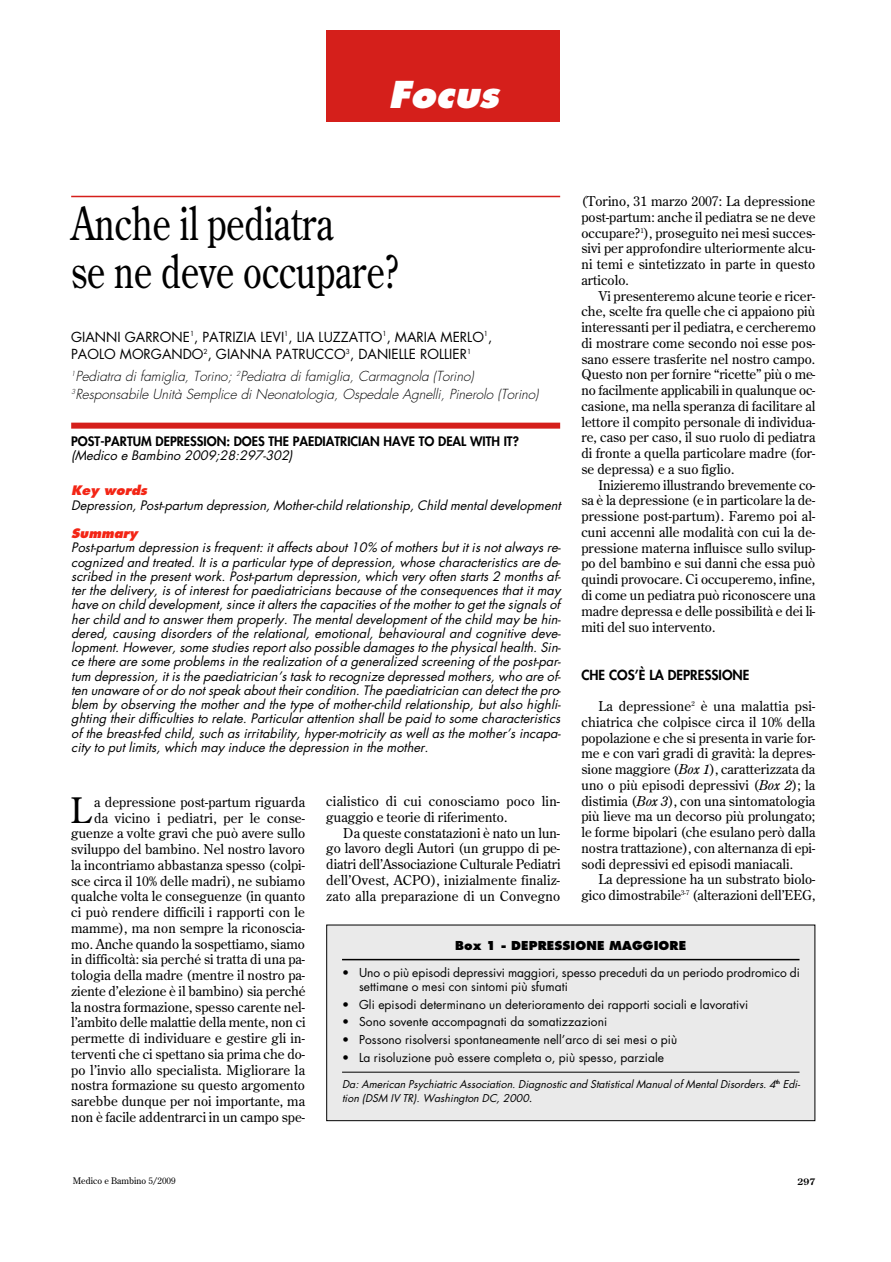
<style>
.page{position:relative;width:891px;height:1262px;background:#fff}
.page>*{position:absolute;margin:0;border:0;box-sizing:border-box;transform-origin:0 0}
.t1{font:45px/48px "Century Old Style";color:#000;scale:.8 1}
.t2{font:italic 800 36px "Futura";color:#fff}
.t3{font:34.95px "Century Old Style";color:#000}
.t4{font:13.5px/15.8px "Century Old Style";letter-spacing:.005em;color:#000;text-align:justify}
.t5{font:italic 300 13.5px/17.9px "Futura";color:#000}
.t6{font:13.5px/17.7px "Futura";color:#000}
.t7{font:800 13.5px "Futura";color:#000}
.t8{font:italic 12.75px/14.2px "Futura";letter-spacing:.005em;color:#000;text-align:justify}
.t9{font:800 12.75px "Futura";color:#000}
.t10{font:italic 800 12.75px "Futura";color:#f32515}
.t11{font:12px/13.5px "Futura";letter-spacing:.005em;color:#000}
.t12{font:800 12px "Futura";letter-spacing:.01em;color:#000}
.t13{font:italic 10.5px/13.5px "Futura";letter-spacing:.005em;color:#000}
.t14{font:9px "Century Old Style";color:#000}
.t15{font:700 9px "Century Old Style";color:#000}
.s1{font-style:italic}
.s2{font-style:normal;font-size:12px}
</style>
<div class="page">
<div style="left:326px;top:30px;width:234px;height:92px;background:#d51f1b"></div>
<hr style="left:71px;top:196px;width:489px;height:1px;background:#d51f1b">
<div style="left:71px;top:422px;width:489px;height:6px;background:#d51f1b"></div>
<div style="left:327px;top:925px;width:488px;height:195px;background:#eaeaea"></div>
<hr style="left:342px;top:958px;width:458px;height:2px;background:#000">
<svg style="left:342px;top:1071px;width:458px;height:2px"></svg>
<div style="left:326px;top:924px;width:489px;height:197px;border:1px solid #000"></div>
<h2 class="t2" style="left:388px;top:79px;width:112px">Focus</h2>
<p class="t4" style="left:581px;top:194px;width:236px">(Torino, 31 marzo 2007: La depressione post-partum: anche il pediatra se ne deve occupare?<sup>1</sup>), proseguito nei mesi succes&shy;sivi per approfondire ulteriormente alcu&shy;ni temi e sintetizzato in parte in questo articolo.</p>
<p class="t4" style="left:581px;top:289px;width:236px;text-indent:17px">Vi presenteremo alcune teorie e ricer&shy;che, scelte fra quelle che ci appaiono più interessanti per il pediatra, e cercheremo di mostrare come secondo noi esse pos&shy;sano essere trasferite nel nostro campo.<br>Questo non per fornire “ricette” più o me&shy;no facilmente applicabili in qualunque oc&shy;casione, ma nella speranza di facilitare al lettore il compito personale di individua&shy;re, caso per caso, il suo ruolo di pediatra di fronte a quella particolare madre (for&shy;se depressa) e a suo figlio.</p>
<p class="t4" style="left:581px;top:478px;width:236px;text-indent:17px">Inizieremo illustrando brevemente co&shy;sa è la depressione (e in particolare la de&shy;pressione post-partum). Faremo poi al&shy;cuni accenni alle modalità con cui la de&shy;pressione materna influisce sullo svilup&shy;po del bambino e sui danni che essa può quindi provocare. Ci occuperemo, infine, di come un pediatra può riconoscere una madre depressa e delle possibilità e dei li&shy;miti del suo intervento.</p>
<p class="t7" style="left:581px;top:668px;width:169px">CHE COS’È LA DEPRESSIONE</p>
<p class="t4" style="left:581px;top:699px;width:235px;text-indent:17px">La depressione<sup>2</sup> è una malattia psi&shy;chiatrica che colpisce circa il 10% della popolazione e che si presenta in varie for&shy;me e con vari gradi di gravità: la depres&shy;sione maggiore (<span class="s1">Box 1</span>), caratterizzata da uno o più episodi depressivi (<span class="s1">Box 2</span>); la distimia (<span class="s1">Box 3</span>), con una sintomatologia più lieve ma un decorso più prolungato; le forme bipolari (che esulano però dalla nostra trattazione), con alternanza di epi&shy;sodi depressivi ed episodi maniacali.</p>
<p class="t4" style="left:581px;top:872px;width:236px;text-align:right">La depressione ha un substrato biolo&shy;gico dimostrabile<sup>3-7</sup> (alterazioni dell’EEG,</p>
<h1 class="t1" style="left:71px;top:203px;width:411px">Anche il pediatra<br>se ne deve occupare?</h1>
<p class="t6" style="left:71px;top:329px;width:423px">GIANNI GARRONE<sup>1</sup>, PATRIZIA LEVI<sup>1</sup>, LIA LUZZATTO<sup>1</sup>, MARIA MERLO<sup>1</sup>,<br>PAOLO MORGANDO<sup>2</sup>, GIANNA PATRUCCO<sup>3</sup>, DANIELLE ROLLIER<sup>1</sup></p>
<p class="t5" style="left:71px;top:368px;width:469px"><sup>1</sup>Pediatra di famiglia, Torino; <sup>2</sup>Pediatra di famiglia, Carmagnola (Torino)<br><sup>3</sup>Responsabile Unità Semplice di Neonatologia, Ospedale Agnelli, Pinerolo (Torino)</p>
<p class="t9" style="left:71px;top:435px;width:449px">POST-PARTUM DEPRESSION: DOES THE PAEDIATRICIAN HAVE TO DEAL WITH IT?</p>
<p class="t8" style="left:71px;top:449px;width:223px">(Medico e Bambino 2009;28:297-302)</p>
<p class="t10" style="left:71px;top:485px;width:77px">Key words</p>
<p class="t8" style="left:71px;top:499px;width:491px">Depression, Post-partum depression, Mother-child relationship, Child mental development</p>
<p class="t10" style="left:71px;top:527px;width:68px">Summary</p>
<p class="t8" style="left:71px;top:541px;width:491px">Post-partum depression is frequent: it affects about 10% of mothers but it is not always re&shy;cognized and treated. It is a particular type of depression, whose characteristics are de&shy;scribed in the present work. Post-partum depression, which very often starts 2 months af&shy;ter the delivery, is of interest for paediatricians because of the consequences that it may have on child development, since it alters the capacities of the mother to get the signals of her child and to answer them properly. The mental development of the child may be hin&shy;dered, causing disorders of the relational, emotional, behavioural and cognitive deve&shy;lopment. However, some studies report also possible damages to the physical health. Sin&shy;ce there are some problems in the realization of a generalized screening of the post-par&shy;tum depression, it is the paediatrician’s task to recognize depressed mothers, who are of&shy;ten unaware of or do not speak about their condition. The paediatrician can detect the pro&shy;blem by observing the mother and the type of mother-child relationship, but also highli&shy;ghting their difficulties to relate. Particular attention shall be paid to some characteristics of the breast-fed child, such as irritability, hyper-motricity as well as the mother’s incapa&shy;city to put limits, which may induce the depression in the mother.</p>
<p class="t4" style="left:71px;top:795px;width:236px;text-align:right">a depressione post-partum riguarda<br>da vicino i pediatri, per le conse&shy;guenze a volte gravi che può avere sullo sviluppo del bambino. Nel nostro lavoro la incontriamo abbastanza spesso (colpi&shy;sce circa il 10% delle madri), ne subiamo qualche volta le conseguenze (in quanto ci può rendere difficili i rapporti con le mamme), ma non sempre la riconoscia&shy;mo. Anche quando la sospettiamo, siamo in difficoltà: sia perché si tratta di una pa&shy;tologia della madre (mentre il nostro pa&shy;ziente d’elezione è il bambino) sia perché la nostra formazione, spesso carente nel&shy;l’ambito delle malattie della mente, non ci permette di individuare e gestire gli in&shy;terventi che ci spettano sia prima che do&shy;po l’invio allo specialista. Migliorare la nostra formazione su questo argomento sarebbe dunque per noi importante, ma non è facile addentrarci in un campo spe-</p>
<p class="t4" style="left:326px;top:794px;width:235px">cialistico di cui conosciamo poco lin&shy;guaggio e teorie di riferimento.</p>
<h3 class="t3" style="left:70px;top:795px;width:22px">L</h3>
<p class="t4" style="left:326px;top:826px;width:236px;text-indent:17px">Da queste constatazioni è nato un lun&shy;go lavoro degli Autori (un gruppo di pe&shy;diatri dell’Associazione Culturale Pediatri dell’Ovest, ACPO), inizialmente finaliz&shy;zato alla preparazione di un Convegno</p>
<p class="t12" style="left:455px;top:940px;width:233px">Box 1 - DEPRESSIONE MAGGIORE</p>
<p class="t11" style="left:359px;top:967px;width:442px;text-indent:-17px">• Uno o più episodi depressivi maggiori, spesso preceduti da un periodo prodromico di settimane o mesi con sintomi più sfumati</p>
<p class="t11" style="left:342px;top:998px;width:408px">• Gli episodi determinano un deterioramento dei rapporti sociali e lavorativi</p>
<p class="t11" style="left:342px;top:1016px;width:267px">• Sono sovente accompagnati da somatizzazioni</p>
<p class="t11" style="left:342px;top:1034px;width:337px">• Possono risolversi spontaneamente nell’arco di sei mesi o più</p>
<p class="t11" style="left:342px;top:1051px;width:324px">• La risoluzione può essere completa o, più spesso, parziale</p>
<p class="t13" style="left:342px;top:1078px;width:460px">Da: American Psychiatric Association. Diagnostic and Statistical Manual of Mental Disorders. 4<sup>th</sup> Edi&shy;tion (DSM IV TR). Washington DC, 2000<span class="s2">.</span></p>
<p class="t14" style="left:73px;top:1176px;width:104px">Medico e Bambino 5/2009</p>
<p class="t15" style="left:798px;top:1178px;width:19px">297</p>
</div>
